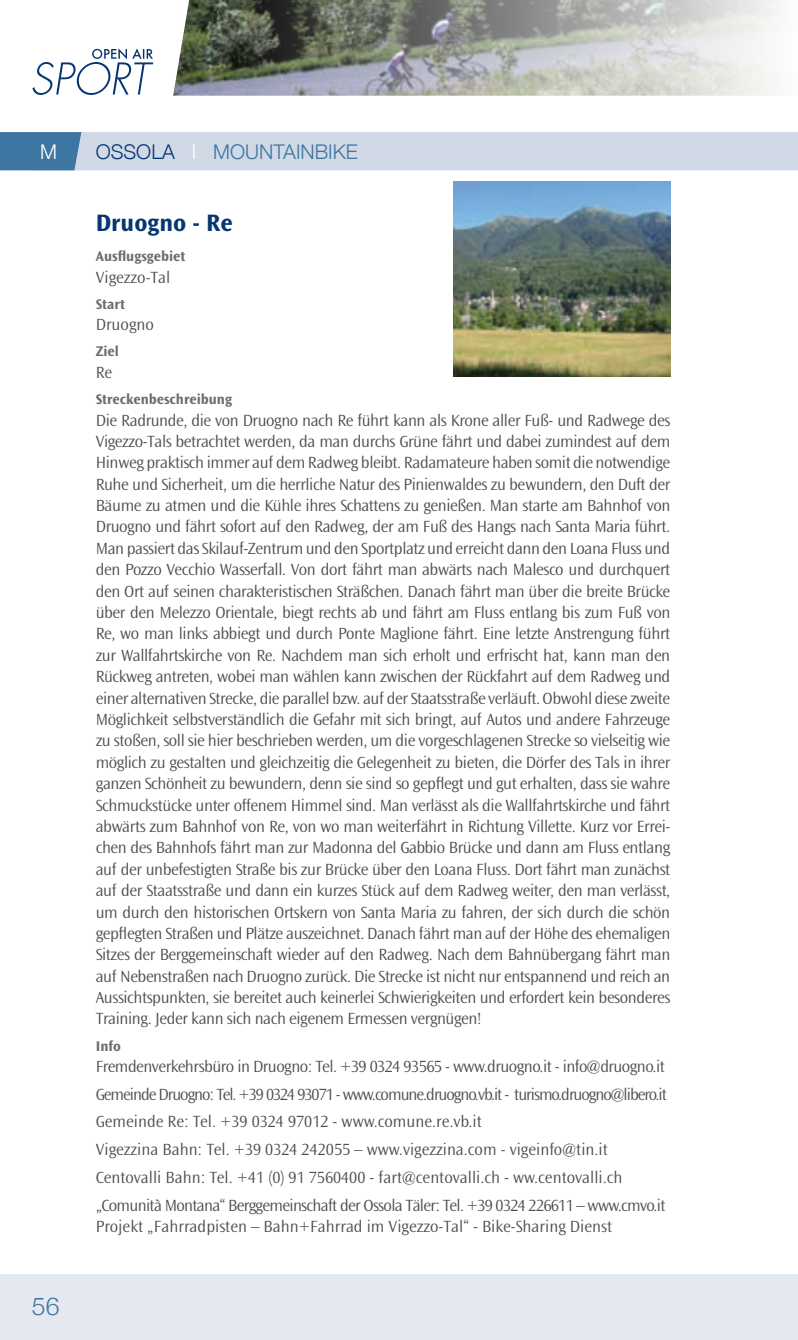
<style>
.page{position:relative;width:798px;height:1340px;background:#fff}
.page>*{position:absolute;margin:0;border:0;box-sizing:border-box;transform-origin:0 0}
.t1{font:700 24.75px "Ocean Sans Std";color:#063772}
.t2{font:300 24.75px "Helvetica Neue";color:#3d76a1}
.t3{font:300 20.25px "Helvetica Neue";color:#3d76a1}
.t4{font:300 20.25px "Helvetica Neue";color:#fff}
.t5{font:300 16.88px/21.4px "Ocean Sans Std";letter-spacing:-.025em;color:#4b4c4d;text-align:justify}
.t6{font:300 16.88px "Ocean Sans Std";color:#4b4c4d}
.t7{font:700 14.62px "Ocean Sans Std";color:#6c6d70}
.s1{color:#063772}
.s2{color:#fff}
</style>
<div class="page">
<svg style="left:32px;top:48px;width:121px;height:47px"></svg>
<img style="left:173px;top:0;width:604px;height:96px">
<div style="left:0;top:1274px;width:797px;height:65px;background:#e4e8f0"></div>
<svg style="left:0;top:132px;width:797px;height:38px;background:#c3cfdf"></svg>
<hr style="left:797px;top:0;width:1px;height:96px;background:#063772">
<img style="left:453px;top:182px;width:217px;height:194px">
<p class="t4" style="left:40px;top:140px;width:18px">M</p>
<p class="t3" style="left:96px;top:140px;width:263px"><span class="s1">OSSOLA</span> <span class="s2">I</span> MOUNTAINBIKE</p>
<h1 class="t2" style="left:32px;top:1291px;width:29px">56</h1>
<h1 class="t1" style="left:96px;top:209px;width:138px">Druogno - Re</h1>
<p class="t7" style="left:96px;top:248px;width:91px">Ausflugsgebiet</p>
<p class="t6" style="left:96px;top:268px;width:76px">Vigezzo-Tal</p>
<p class="t7" style="left:96px;top:296px;width:31px">Start</p>
<p class="t6" style="left:96px;top:315px;width:60px">Druogno</p>
<p class="t7" style="left:96px;top:343px;width:25px">Ziel</p>
<p class="t5" style="left:96px;top:362px;width:18px">Re</p>
<p class="t7" style="left:96px;top:391px;width:138px">Streckenbeschreibung</p>
<p class="t5" style="left:96px;top:409px;width:576px">Die Radrunde, die von Druogno nach Re führt kann als Krone aller Fuß- und Radwege des Vigezzo-Tals betrachtet werden, da man durchs Grüne fährt und dabei zumindest auf dem Hinweg praktisch immer auf dem Radweg bleibt. Radamateure haben somit die notwendige Ruhe und Sicherheit, um die herrliche Natur des Pinienwaldes zu bewundern, den Duft der Bäume zu atmen und die Kühle ihres Schattens zu genießen. Man starte am Bahnhof von Druogno und fährt sofort auf den Radweg, der am Fuß des Hangs nach Santa Maria führt.<br>Man passiert das Skilauf-Zentrum und den Sportplatz und erreicht dann den Loana Fluss und den Pozzo Vecchio Wasserfall. Von dort fährt man abwärts nach Malesco und durchquert den Ort auf seinen charakteristischen Sträßchen. Danach fährt man über die breite Brücke über den Melezzo Orientale, biegt rechts ab und fährt am Fluss entlang bis zum Fuß von Re, wo man links abbiegt und durch Ponte Maglione fährt. Eine letzte Anstrengung führt zur Wallfahrtskirche von Re. Nachdem man sich erholt und erfrischt hat, kann man den Rückweg antreten, wobei man wählen kann zwischen der Rückfahrt auf dem Radweg und einer alternativen Strecke, die parallel bzw. auf der Staatsstraße verläuft. Obwohl diese zweite Möglichkeit selbstverständlich die Gefahr mit sich bringt, auf Autos und andere Fahrzeuge zu stoßen, soll sie hier beschrieben werden, um die vorgeschlagenen Strecke so vielseitig wie möglich zu gestalten und gleichzeitig die Gelegenheit zu bieten, die Dörfer des Tals in ihrer ganzen Schönheit zu bewundern, denn sie sind so gepflegt und gut erhalten, dass sie wahre Schmuckstücke unter offenem Himmel sind. Man verlässt als die Wallfahrtskirche und fährt abwärts zum Bahnhof von Re, von wo man weiterfährt in Richtung Villette. Kurz vor Errei&shy;chen des Bahnhofs fährt man zur Madonna del Gabbio Brücke und dann am Fluss entlang auf der unbefestigten Straße bis zur Brücke über den Loana Fluss. Dort fährt man zunächst auf der Staatsstraße und dann ein kurzes Stück auf dem Radweg weiter, den man verlässt, um durch den historischen Ortskern von Santa Maria zu fahren, der sich durch die schön gepflegten Straßen und Plätze auszeichnet. Danach fährt man auf der Höhe des ehemaligen Sitzes der Berggemeinschaft wieder auf den Radweg. Nach dem Bahnübergang fährt man auf Nebenstraßen nach Druogno zurück. Die Strecke ist nicht nur entspannend und reich an Aussichtspunkten, sie bereitet auch keinerlei Schwierigkeiten und erfordert kein besonderes Training. Jeder kann sich nach eigenem Ermessen vergnügen!</p>
<p class="t7" style="left:96px;top:1037px;width:27px">Info</p>
<p class="t5" style="left:96px;top:1052px;width:572px;line-height:27.7px;text-align:left">Fremdenverkehrsbüro in Druogno: Tel. +39 0324 93565 - www.druogno.it - info@druogno.it Gemeinde Druogno: Tel. +39 0324 93071 - www.comune.druogno.vb.it - turismo.druogno@libero.it Gemeinde Re: Tel. +39 0324 97012 - www.comune.re.vb.it<br>Vigezzina Bahn: Tel. +39 0324 242055 – www.vigezzina.com - vigeinfo@tin.it Centovalli Bahn: Tel. +41 (0) 91 7560400 - fart@centovalli.ch - ww.centovalli.ch „Comunità Montana“ Berggemeinschaft der Ossola Täler: Tel. +39 0324 226611 – www.cmvo.it</p>
<p class="t6" style="left:96px;top:1217px;width:517px">Projekt „Fahrradpisten – Bahn+Fahrrad im Vigezzo-Tal“ - Bike-Sharing Dienst</p>
</div>
